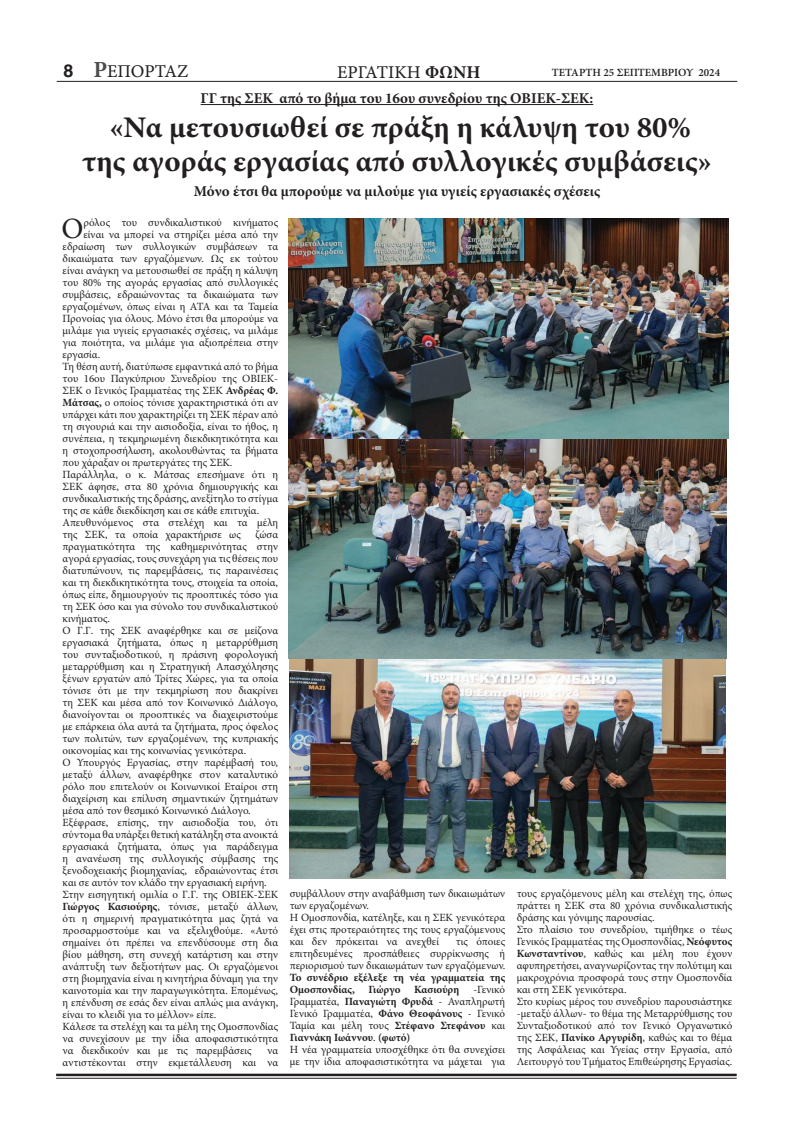
<style>
.page{position:relative;width:794px;height:1134px;background:#fff}
.page>*{position:absolute;margin:0;border:0;box-sizing:border-box;transform-origin:0 0}
.t1{font:700 30px "Minion Pro";letter-spacing:.005em;color:#231f20}
.t2{font:29.5px "Minion Pro";color:#231f20}
.t3{font:18px "Minion Pro Capt";color:#231f20}
.t4{font:700 18px "Helvetica";color:#231f20}
.t5{font:700 15px "Minion Pro";color:#231f20}
.t6{font:11px/12px "Minion Pro";color:#231f20;text-align:justify}
.t7{font:700 11px/12px "Minion Pro";color:#231f20}
.t8{font:600 11px "Minion Pro";color:#231f20}
.s1{font-family:"Minion Pro";font-weight:700;font-size:23px;color:#4b4c4d}
.s2{font-family:"Minion Pro";font-weight:700}
.s3{font-weight:700}
</style>
<div class="page">
<hr style="left:201px;top:104px;width:392px;height:1px;background:#231f20">
<img style="left:288px;top:439px;width:438px;height:440px">
<img style="left:289px;top:219px;width:439px;height:220px">
<hr style="left:56px;top:1074px;width:680px;height:2px;background:#231f20">
<hr style="left:56px;top:1078px;width:680px;height:1px;background:#231f20">
<hr style="left:57px;top:81px;width:680px;height:1px;background:#231f20">
<p class="t4" style="left:63px;top:60px;width:12px">8</p>
<p class="t3" style="left:93px;top:60px;width:96px"><span class="s1">Ρ</span>ΕΠΟΡΤΑΖ</p>
<p class="t3" style="left:337px;top:61px;width:145px">ΕΡΓΑΤΙΚΗ <span class="s2">ΦΩΝΗ</span></p>
<p class="t8" style="left:552px;top:65px;width:170px">ΤΕΤΑΡΤΗ 25 ΣΕΠΤΕΜΒΡΙΟΥ 2024</p>
<p class="t5" style="left:201px;top:88px;width:394px">ΓΓ της ΣΕΚ από το βήμα του 16ου συνεδρίου της ΟΒΙΕΚ-ΣΕΚ:</p>
<p class="t1" style="left:109px;top:106px;width:583px">«Να μετουσιωθεί σε πράξη η κάλυψη του 80%</p>
<p class="t1" style="left:82px;top:140px;width:631px">της αγοράς εργασίας από συλλογικές συμβάσεις»</p>
<p class="t5" style="left:194px;top:181px;width:408px">Μόνο έτσι θα μπορούμε να μιλούμε για υγιείς εργασιακές σχέσεις</p>
<p class="t2" style="left:61px;top:209px;width:24px">Ο</p>
<p class="t6" style="left:83px;top:217px;width:196px">ρόλος του συνδικαλιστικού κινήματος</p>
<p class="t6" style="left:83px;top:229px;width:196px">είναι να μπορεί να στηρίζει μέσα από την</p>
<p class="t6" style="left:63px;top:241px;width:217px">εδραίωση των συλλογικών συμβάσεων τα</p>
<p class="t6" style="left:63px;top:253px;width:217px">δικαιώματα των εργαζόμενων. Ως εκ τούτου</p>
<p class="t6" style="left:63px;top:265px;width:217px">είναι ανάγκη να μετουσιωθεί σε πράξη η κάλυψη</p>
<p class="t6" style="left:63px;top:277px;width:217px">του 80% της αγοράς εργασίας από συλλογικές</p>
<p class="t6" style="left:63px;top:289px;width:217px">συμβάσεις, εδραιώνοντας τα δικαιώματα των</p>
<p class="t6" style="left:63px;top:301px;width:217px">εργαζομένων, όπως είναι η ΑΤΑ και τα Ταμεία</p>
<p class="t6" style="left:63px;top:313px;width:217px">Προνοίας για όλους. Μόνο έτσι θα μπορούμε να</p>
<p class="t6" style="left:63px;top:325px;width:217px">μιλάμε για υγιείς εργασιακές σχέσεις, να μιλάμε</p>
<p class="t6" style="left:63px;top:337px;width:217px">για ποιότητα, να μιλάμε για αξιοπρέπεια στην</p>
<p class="t6" style="left:63px;top:349px;width:39px">εργασία.</p>
<p class="t6" style="left:63px;top:361px;width:217px">Τη θέση αυτή, διατύπωσε εμφαντικά από το βήμα του 16ου Παγκύπριου Συνεδρίου της ΟΒΙΕΚ-ΣΕΚ ο Γενικός Γραμματέας της ΣΕΚ <span class="s3">Ανδρέας Φ.<br>Μάτσας,</span> ο οποίος τόνισε χαρακτηριστικά ότι αν υπάρχει κάτι που χαρακτηρίζει τη ΣΕΚ πέραν από τη σιγουριά και την αισιοδοξία, είναι το ήθος, η συνέπεια, η τεκμηριωμένη διεκδικητικότητα και η στοχοπροσήλωση, ακολουθώντας τα βήματα που χάραξαν οι πρωτεργάτες της ΣΕΚ.</p>
<p class="t6" style="left:63px;top:469px;width:217px">Παράλληλα, ο κ. Μάτσας επεσήμανε ότι η ΣΕΚ άφησε, στα 80 χρόνια δημιουργικής και συνδικαλιστικής της δράσης, ανεξίτηλο το στίγμα της σε κάθε διεκδίκηση και σε κάθε επιτυχία.</p>
<p class="t6" style="left:63px;top:517px;width:217px">Απευθυνόμενος στα στελέχη και τα μέλη της ΣΕΚ, τα οποία χαρακτήρισε ως</p>
<p class="t6" style="left:63px;top:529px;width:217px;text-indent:193px">ζώσα πραγματικότητα της καθημερινότητας στην αγορά εργασίας, τους συνεχάρη για τις θέσεις που διατυπώνουν, τις παρεμβάσεις, τις παραινέσεις και τη διεκδικητικότητα τους, στοιχεία τα οποία, όπως είπε, δημιουργούν τις προοπτικές τόσο για τη ΣΕΚ όσο και για σύνολο του συνδικαλιστικού κινήματος.</p>
<p class="t6" style="left:63px;top:625px;width:217px">Ο Γ.Γ. της ΣΕΚ αναφέρθηκε και σε μείζονα εργασιακά ζητήματα, όπως η μεταρρύθμιση του συνταξιοδοτικού, η πράσινη φορολογική μεταρρύθμιση και η Στρατηγική Απασχόλησης ξένων εργατών από Τρίτες Χώρες, για τα οποία τόνισε ότι με την τεκμηρίωση που διακρίνει τη ΣΕΚ και μέσα από τον Κοινωνικό Διάλογο, διανοίγονται οι προοπτικές να διαχειριστούμε με επάρκεια όλα αυτά τα ζητήματα, προς όφελος των πολιτών, των εργαζομένων, της κυπριακής οικονομίας και της κοινωνίας γενικότερα.</p>
<p class="t6" style="left:63px;top:757px;width:217px">Ο Υπουργός Εργασίας, στην παρέμβασή του, μεταξύ άλλων, αναφέρθηκε στον καταλυτικό ρόλο που επιτελούν οι Κοινωνικοί Εταίροι στη διαχείριση και επίλυση σημαντικών ζητημάτων μέσα από τον θεσμικό Κοινωνικό Διάλογο.</p>
<p class="t6" style="left:63px;top:817px;width:217px">Εξέφρασε, επίσης, την αισιοδοξία του, ότι σύντομα θα υπάρξει θετική κατάληξη στα ανοικτά εργασιακά ζητήματα, όπως για παράδειγμα η ανανέωση της συλλογικής σύμβασης της ξενοδοχειακής βιομηχανίας, εδραιώνοντας έτσι και σε αυτόν τον κλάδο την εργασιακή ειρήνη.</p>
<p class="t6" style="left:63px;top:889px;width:217px">Στην εισηγητική ομιλία ο Γ.Γ. της ΟΒΙΕΚ-ΣΕΚ <span class="s3">Γιώργος Κασιούρης</span>, τόνισε, μεταξύ άλλων, ότι η σημερινή πραγματικότητα μας ζητά να προσαρμοστούμε και να εξελιχθούμε. «Αυτό σημαίνει ότι πρέπει να επενδύσουμε στη δια βίου μάθηση, στη συνεχή κατάρτιση και στην ανάπτυξη των δεξιοτήτων μας. Οι εργαζόμενοι στη βιομηχανία είναι η κινητήρια δύναμη για την καινοτομία και την παραγωγικότητα. Επομένως, η επένδυση σε εσάς δεν είναι απλώς μια ανάγκη, είναι το κλειδί για το μέλλον» είπε.</p>
<p class="t6" style="left:63px;top:1021px;width:217px">Κάλεσε τα στελέχη και τα μέλη της Ομοσπονδίας να συνεχίσουν με την ίδια αποφασιστικότητα να διεκδικούν και με τις παρεμβάσεις</p>
<p class="t6" style="left:63px;top:1045px;width:217px;text-align:right">να<br>αντιστέκονται στην εκμετάλλευση και να</p>
<p class="t6" style="left:290px;top:888px;width:217px">συμβάλλουν στην αναβάθμιση των δικαιωμάτων των εργαζομένων.</p>
<p class="t6" style="left:290px;top:912px;width:217px">Η Ομοσπονδία, κατέληξε, και η ΣΕΚ γενικότερα έχει στις προτεραιότητες της τους εργαζόμενους και δεν πρόκειται να ανεχθεί</p>
<p class="t6" style="left:290px;top:936px;width:217px;text-indent:166px">τις όποιες επιτηδευμένες προσπάθειες συρρίκνωσης ή περιορισμού των δικαιωμάτων των εργαζόμενων.</p>
<p class="t7" style="left:290px;top:972px;width:217px">Το συνέδριο εξέλεξε τη νέα γραμματεία της<br>Ομοσπονδίας, Γιώργο Κασιούρη</p>
<p class="t6" style="left:290px;top:984px;width:217px;text-indent:184px">-Γενικό Γραμματέα, <span class="s3">Παναγιώτη Φρυδά</span> - Αναπληρωτή Γενικό Γραμματέα, <span class="s3">Φάνο Θεοφάνους</span> - Γενικό Ταμία και μέλη τους <span class="s3">Στέφανο Στεφάνου</span> και <span class="s3">Γιαννάκη Ιωάννου</span>. <span class="s3">(φωτό)</span></p>
<p class="t6" style="left:290px;top:1044px;width:217px">Η νέα γραμματεία υποσχέθηκε ότι θα συνεχίσει με την ίδια αποφασιστικότητα να μάχεται για</p>
<p class="t6" style="left:517px;top:888px;width:217px">τους εργαζόμενους μέλη και στελέχη της, όπως πράττει η ΣΕΚ στα 80 χρόνια συνδικαλιστικής δράσης και γόνιμης παρουσίας.</p>
<p class="t6" style="left:517px;top:924px;width:217px">Στο πλαίσιο του συνεδρίου, τιμήθηκε ο τέως Γενικός Γραμματέας της Ομοσπονδίας, <span class="s3">Νεόφυτος Κωνσταντίνου</span>, καθώς και μέλη που έχουν αφυπηρετήσει, αναγνωρίζοντας την πολύτιμη και μακροχρόνια προσφορά τους στην Ομοσπονδία και στη ΣΕΚ γενικότερα.</p>
<p class="t6" style="left:517px;top:996px;width:217px">Στο κυρίως μέρος του συνεδρίου παρουσιάστηκε -μεταξύ άλλων- το θέμα της Μεταρρύθμισης του Συνταξιοδοτικού από τον Γενικό Οργανωτικό της ΣΕΚ, <span class="s3">Πανίκο Αργυρίδη</span>, καθώς και το θέμα της Ασφάλειας και Υγείας στην Εργασία, από Λειτουργό του Τμήματος Επιθεώρησης Εργασίας.</p>
</div>
